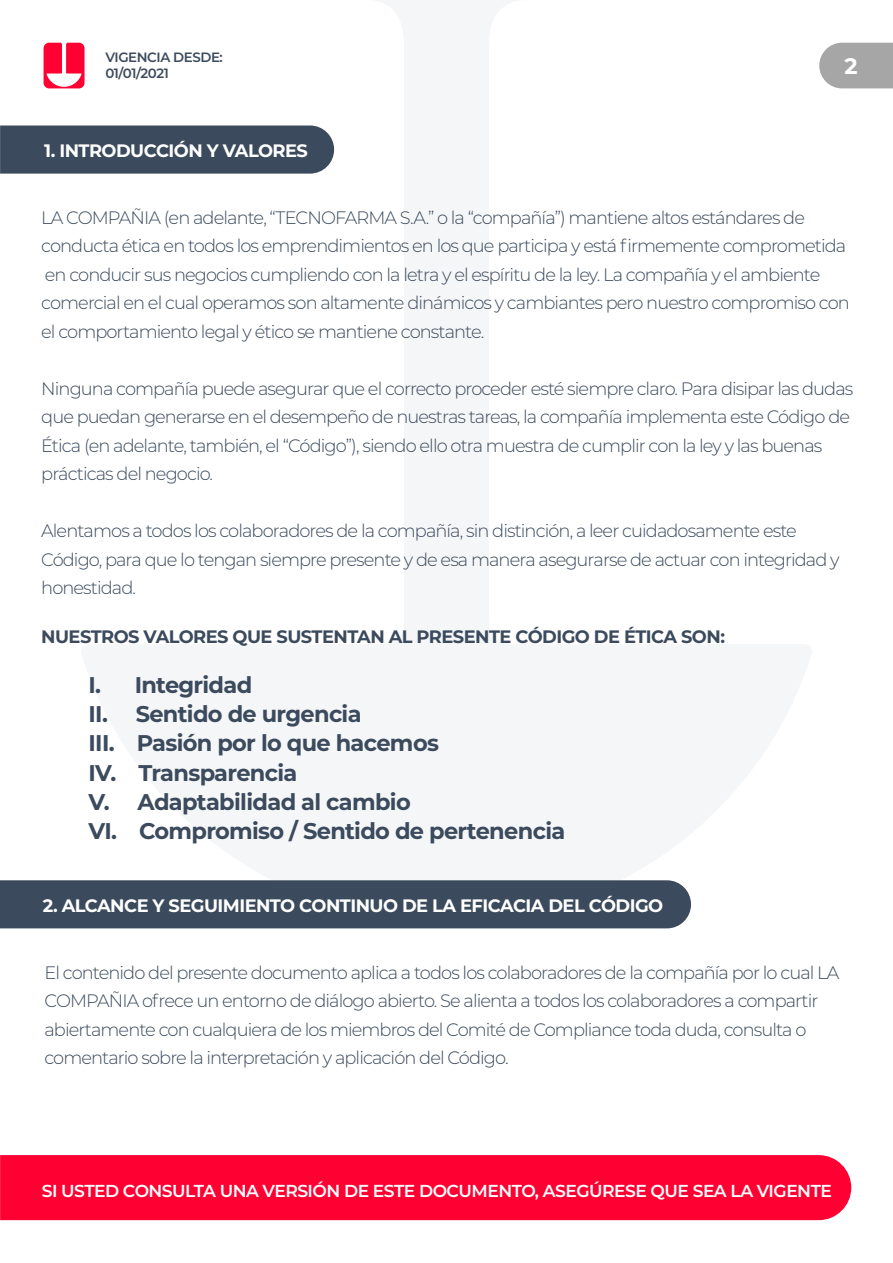
<style>
.page{position:relative;width:893px;height:1263px;background:#fff}
.page>*{position:absolute;margin:0;border:0;box-sizing:border-box;transform-origin:0 0}
.t1{font:700 22.8px/29.2px "Montserrat";letter-spacing:-.03em;color:#3b4a5c}
.t2{font:700 22.5px "Montserrat";color:#fff}
.t3{font:300 18px/28.5px "Montserrat";letter-spacing:-.05em;color:#3b4a5c}
.t4{font:700 18px "Montserrat";letter-spacing:-.03em;color:#fff}
.t5{font:700 18px "Montserrat";letter-spacing:-.03em;color:#3b4a5c}
.t6{font:600 17.25px "Montserrat";letter-spacing:-.03em;color:#fff}
.t7{font:600 13.5px/16.2px "Montserrat";letter-spacing:-.03em;color:#3b4a5c}
</style>
<div class="page">
<div style="left:0;top:125px;width:81px;height:49px;background:#3b4a5c"></div>
<div style="left:81px;top:125px;width:254px;height:49px;background:#3b4a5c"></div>
<div style="left:0;top:1155px;width:851px;height:65px;background:#ff0032"></div>
<svg style="left:44px;top:43px;width:41px;height:45px"></svg>
<div style="left:0;top:880px;width:691px;height:48px;background:#3b4a5c"></div>
<svg style="left:819px;top:43px;width:74px;height:45px;background:#ababab"></svg>
<p class="t7" style="left:105px;top:49px;width:119px">VIGENCIA DESDE:<br>01/01/2021</p>
<p class="t2" style="left:844px;top:50px;width:15px">2</p>
<p class="t4" style="left:44px;top:138px;width:265px">1. INTRODUCCIÓN Y VALORES</p>
<p class="t3" style="left:41px;top:202px;width:810px">LA COMPAÑIA (en adelante, “TECNOFARMA S.A.” o la “compañía”) mantiene altos estándares de conducta ética en todos los emprendimientos en los que participa y está firmemente comprometida en conducir sus negocios cumpliendo con la letra y el espíritu de la ley. La compañía y el ambiente comercial en el cual operamos son altamente dinámicos y cambiantes pero nuestro compromiso con el comportamiento legal y ético se mantiene constante.</p>
<p class="t3" style="left:41px;top:373px;width:814px">Ninguna compañía puede asegurar que el correcto proceder esté siempre claro. Para disipar las dudas que puedan generarse en el desempeño de nuestras tareas, la compañía implementa este Código de Ética (en adelante, también, el “Código”), siendo ello otra muestra de cumplir con la ley y las buenas prácticas del negocio.</p>
<p class="t3" style="left:41px;top:516px;width:800px">Alentamos a todos los colaboradores de la compañía, sin distinción, a leer cuidadosamente este<br>Código, para que lo tengan siempre presente y de esa manera asegurarse de actuar con integridad y honestidad.</p>
<p class="t5" style="left:41px;top:623px;width:685px">NUESTROS VALORES QUE SUSTENTAN AL PRESENTE CÓDIGO DE ÉTICA SON:</p>
<p class="t1" style="left:89px;top:669px;width:478px">I. Integridad<br>II. Sentido de urgencia<br>III. Pasión por lo que hacemos<br>IV. Transparencia<br>V. Adaptabilidad al cambio<br>VI. Compromiso / Sentido de pertenencia</p>
<p class="t4" style="left:43px;top:893px;width:622px">2. ALCANCE Y SEGUIMIENTO CONTINUO DE LA EFICACIA DEL CÓDIGO</p>
<p class="t3" style="left:44px;top:958px;width:796px">El contenido del presente documento aplica a todos los colaboradores de la compañía por lo cual LA COMPAÑIA ofrece un entorno de diálogo abierto. Se alienta a todos los colaboradores a compartir abiertamente con cualquiera de los miembros del Comité de Compliance toda duda, consulta o comentario sobre la interpretación y aplicación del Código.</p>
<p class="t6" style="left:42px;top:1179px;width:792px">SI USTED CONSULTA UNA VERSIÓN DE ESTE DOCUMENTO, ASEGÚRESE QUE SEA LA VIGENTE</p>
</div>
